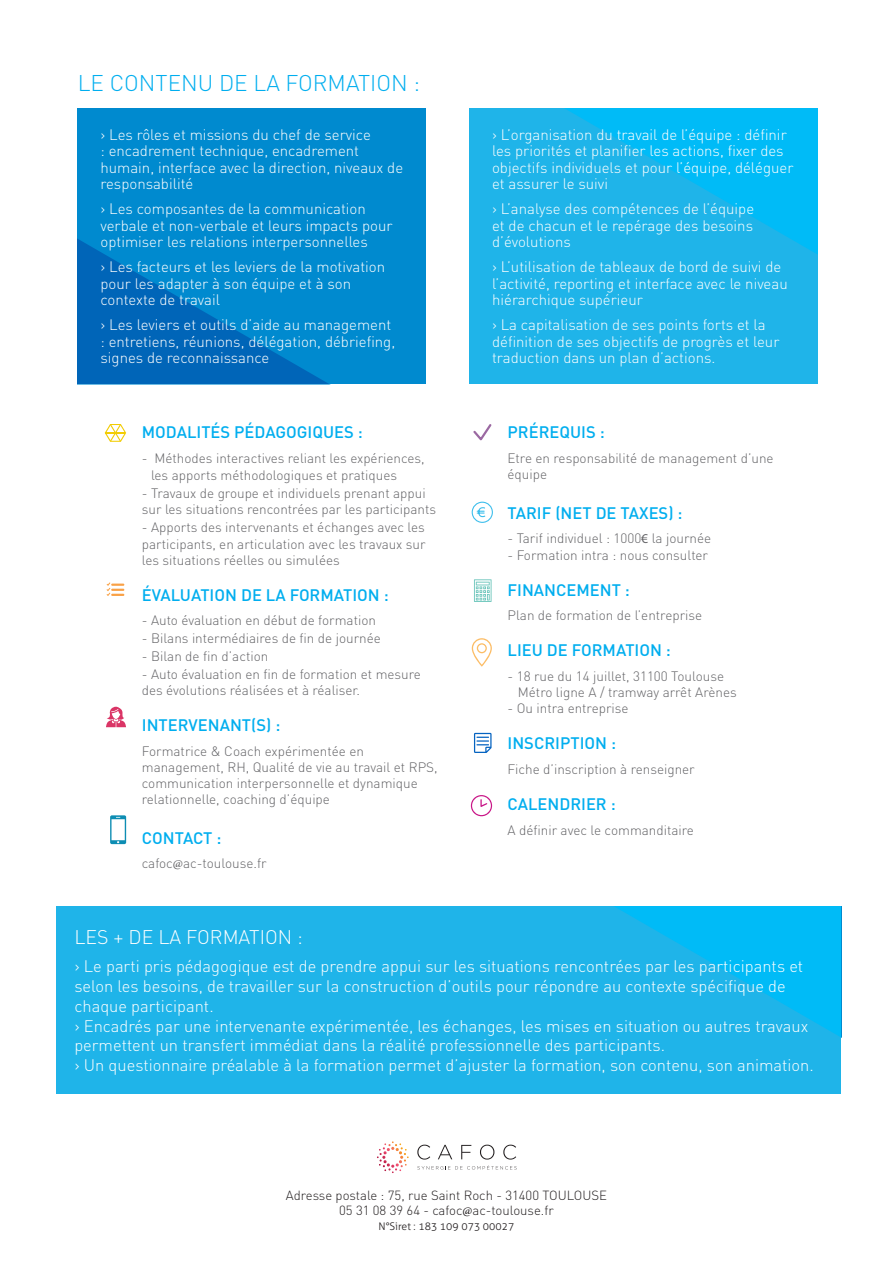
<style>
.page{position:relative;width:893px;height:1263px;background:#fff}
.page>*{position:absolute;margin:0;border:0;box-sizing:border-box;transform-origin:0 0}
.t1{font:300 22.5px "DIN";color:#00aeef}
.t2{font:300 19.5px "DIN";color:#fff}
.t3{font:300 16.5px/19.8px "DIN";color:#fff}
.t4{font:500 16.5px "DIN";color:#00aeef}
.t5{font:300 15px/16.5px "DIN";color:#fff}
.t6{font:300 13.5px/16.2px "DIN";color:#636366}
.t7{font:300 13.2px "DIN";color:#231f20}
.t8{font:300 10.5px "Aller";color:#231f20}
.s1{font-family:"Minion Pro";font-weight:400}
.s2{font-family:"Myriad Pro";font-weight:400}
</style>
<div class="page">
<svg style="left:471px;top:501px;width:22px;height:22px"></svg>
<svg style="left:472px;top:638px;width:20px;height:29px"></svg>
<svg style="left:474px;top:733px;width:18px;height:20px"></svg>
<svg style="left:474px;top:579px;width:18px;height:23px"></svg>
<svg style="left:105px;top:424px;width:21px;height:18px"></svg>
<svg style="left:107px;top:582px;width:17px;height:14px"></svg>
<div style="left:56px;top:906px;width:785px;height:188px;background:#1fb4e9"></div>
<svg style="left:614px;top:906px;width:227px;height:131px;fill:#04b9f4"></svg>
<svg style="left:473px;top:424px;width:19px;height:17px"></svg>
<svg style="left:110px;top:815px;width:16px;height:29px"></svg>
<svg style="left:471px;top:795px;width:21px;height:21px"></svg>
<svg style="left:106px;top:707px;width:20px;height:20px"></svg>
<div style="left:470px;top:109px;width:348px;height:275px;background:#1fb4e9"></div>
<svg style="left:566px;top:109px;width:252px;height:146px"></svg>
<div style="left:78px;top:109px;width:348px;height:275px;background:#008acf"></div>
<svg style="left:78px;top:239px;width:251px;height:145px"></svg>
<svg style="left:377px;top:1141px;width:32px;height:21px"></svg>
<svg style="left:417px;top:1165px;width:100px;height:4px"></svg>
<svg style="left:417px;top:1145px;width:13px;height:14px"></svg>
<svg style="left:438px;top:1145px;width:14px;height:14px"></svg>
<svg style="left:461px;top:1145px;width:10px;height:14px"></svg>
<svg style="left:480px;top:1145px;width:14px;height:14px"></svg>
<svg style="left:503px;top:1145px;width:13px;height:14px"></svg>
<p class="t1" style="left:78px;top:70px;width:344px">LE CONTENU DE LA FORMATION :</p>
<p class="t5" style="left:100px;top:126px;width:304px">› Les rôles et missions du chef de service<br>: encadrement technique, encadrement humain, interface avec la direction, niveaux de responsabilité</p>
<p class="t5" style="left:100px;top:200px;width:294px">› Les composantes de la communication verbale et non-verbale et leurs impacts pour optimiser les relations interpersonnelles</p>
<p class="t5" style="left:100px;top:258px;width:286px">› Les facteurs et les leviers de la motivation pour les adapter à son équipe et à son contexte de travail</p>
<p class="t5" style="left:100px;top:316px;width:296px">› Les leviers et outils d’aide au management : entretiens, réunions, délégation, débriefing, signes de reconnaissance</p>
<p class="t4" style="left:142px;top:422px;width:223px">MODALITÉS PÉDAGOGIQUES :</p>
<p class="t6" style="left:151px;top:450px;width:275px;text-indent:-9px">- Méthodes interactives reliant les expériences, les apports méthodologiques et pratiques</p>
<p class="t6" style="left:142px;top:484px;width:296px">- Travaux de groupe et individuels prenant appui sur les situations rencontrées par les participants</p>
<p class="t6" style="left:142px;top:519px;width:285px;text-align:justify">- Apports des intervenants et échanges avec les participants, en articulation avec les travaux sur les situations réelles ou simulées</p>
<p class="t4" style="left:142px;top:585px;width:248px">ÉVALUATION DE LA FORMATION :</p>
<p class="t6" style="left:142px;top:611px;width:236px">- Auto évaluation en début de formation</p>
<p class="t6" style="left:142px;top:629px;width:241px">- Bilans intermédiaires de fin de journée</p>
<p class="t6" style="left:142px;top:647px;width:128px">- Bilan de fin d’action</p>
<p class="t6" style="left:142px;top:665px;width:281px">- Auto évaluation en fin de formation et mesure des évolutions réalisées et à réaliser.</p>
<p class="t4" style="left:142px;top:714px;width:140px">INTERVENANT(S) :</p>
<p class="t6" style="left:142px;top:742px;width:297px">Formatrice &amp; Coach expérimentée en management, RH, Qualité de vie au travail et RPS, communication interpersonnelle et dynamique relationnelle, coaching d’équipe</p>
<p class="t4" style="left:142px;top:827px;width:81px">CONTACT :</p>
<p class="t6" style="left:142px;top:855px;width:126px">cafoc<span class="s1">@</span>ac-toulouse.fr</p>
<p class="t5" style="left:492px;top:126px;width:303px">› L’organisation du travail de l’équipe : définir les priorités et planifier les actions, fixer des objectifs individuels et pour l’équipe, déléguer et assurer le suivi</p>
<p class="t5" style="left:492px;top:200px;width:264px;text-align:justify">› L’analyse des compétences de l’équipe et de chacun et le repérage des besoins d’évolutions</p>
<p class="t5" style="left:492px;top:258px;width:297px">› L’utilisation de tableaux de bord de suivi de l’activité, reporting et interface avec le niveau hiérarchique supérieur</p>
<p class="t5" style="left:492px;top:316px;width:289px">› La capitalisation de ses points forts et la définition de ses objectifs de progrès et leur traduction dans un plan d’actions.</p>
<p class="t4" style="left:507px;top:422px;width:99px">PRÉREQUIS :</p>
<p class="t6" style="left:507px;top:450px;width:268px">Etre en responsabilité de management d’une équipe</p>
<p class="t4" style="left:507px;top:502px;width:176px">TARIF (NET DE TAXES) :</p>
<p class="t6" style="left:507px;top:530px;width:205px">- Tarif individuel : 1000<span class="s2">€</span> la journée</p>
<p class="t6" style="left:507px;top:546px;width:202px">- Formation intra : nous consulter</p>
<p class="t4" style="left:507px;top:579px;width:124px">FINANCEMENT :</p>
<p class="t6" style="left:507px;top:607px;width:196px">Plan de formation de l’entreprise</p>
<p class="t4" style="left:507px;top:640px;width:165px">LIEU DE FORMATION :</p>
<p class="t6" style="left:518px;top:668px;width:220px;text-indent:-10px">- 18 rue du 14 juillet, 31100 Toulouse<br>Métro ligne A / tramway arrêt Arènes</p>
<p class="t6" style="left:507px;top:700px;width:123px">- Ou intra entreprise</p>
<p class="t4" style="left:507px;top:733px;width:110px">INSCRIPTION :</p>
<p class="t6" style="left:507px;top:761px;width:189px">Fiche d’inscription à renseigner</p>
<p class="t4" style="left:507px;top:793px;width:110px">CALENDRIER :</p>
<p class="t6" style="left:507px;top:822px;width:188px">A définir avec le commanditaire</p>
<p class="t2" style="left:74px;top:925px;width:230px">LES + DE LA FORMATION :</p>
<p class="t3" style="left:74px;top:956px;width:730px">› Le parti pris pédagogique est de prendre appui sur les situations rencontrées par les participants et selon les besoins, de travailler sur la construction d’outils pour répondre au contexte spécifique de chaque participant.</p>
<p class="t3" style="left:74px;top:1015px;width:735px">› Encadrés par une intervenante expérimentée, les échanges, les mises en situation ou autres travaux permettent un transfert immédiat dans la réalité professionnelle des participants.</p>
<p class="t3" style="left:74px;top:1055px;width:741px">› Un questionnaire préalable à la formation permet d’ajuster la formation, son contenu, son animation.</p>
<p class="t7" style="left:286px;top:1187px;width:323px">Adresse postale : 75, rue Saint Roch - 31400 TOULOUSE</p>
<p class="t7" style="left:339px;top:1202px;width:216px">05 31 08 39 64 - cafoc<span class="s1">@</span>ac-toulouse.fr</p>
<p class="t8" style="left:378px;top:1220px;width:137px">N°Siret : 183 109 073 00027</p>
</div>
